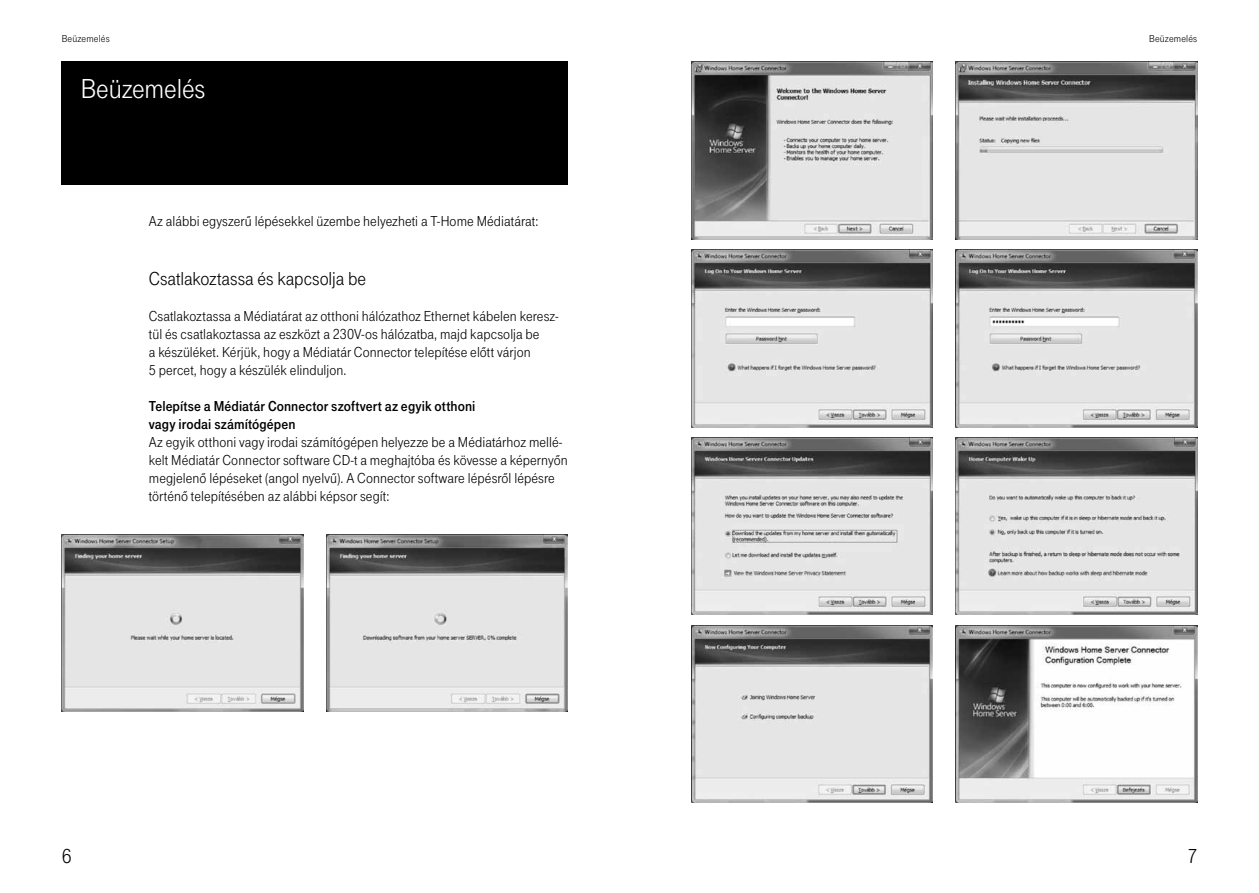
<style>
.page{position:relative;width:1259px;height:893px;background:#fff}
.page>*{position:absolute;margin:0;border:0;box-sizing:border-box;transform-origin:0 0}
.t1{font:28.5px "Tele Grotesk H Norm";letter-spacing:-.005em;color:#fff}
.t2{font:21px "Tele Grotesk H Norm";color:#000}
.t3{font:19.5px "Tele Grotesk H Norm";color:#000}
.t4{font:15px/18px "Tele Grotesk H Norm";letter-spacing:.005em;color:#000}
.t5{font:15px/18px "Tele Grotesk H Fett";letter-spacing:.005em;color:#000}
.t6{font:10.5px "Tele Grotesk H Norm";letter-spacing:.015em;color:#000}
</style>
<div class="page">
<div style="left:62px;top:62px;width:506px;height:123px;background:#000"></div>
<img style="left:62px;top:534px;width:241px;height:177px">
<img style="left:691px;top:62px;width:242px;height:177px">
<img style="left:691px;top:250px;width:242px;height:177px">
<img style="left:691px;top:438px;width:242px;height:177px">
<img style="left:691px;top:625px;width:242px;height:178px">
<img style="left:326px;top:534px;width:241px;height:177px">
<img style="left:955px;top:62px;width:242px;height:177px">
<img style="left:955px;top:250px;width:242px;height:177px">
<img style="left:955px;top:438px;width:242px;height:177px">
<img style="left:955px;top:625px;width:242px;height:178px">
<p class="t6" style="left:62px;top:33px;width:50px">Beüzemelés</p>
<p class="t6" style="left:1149px;top:33px;width:50px">Beüzemelés</p>
<h1 class="t1" style="left:81px;top:73px;width:126px">Beüzemelés</h1>
<p class="t4" style="left:149px;top:212px;width:391px">Az alábbi egyszerû lépésekkel üzembe helyezheti a T-Home Médiatárat:</p>
<h3 class="t3" style="left:149px;top:268px;width:219px">Csatlakoztassa és kapcsolja be</h3>
<p class="t4" style="left:149px;top:308px;width:411px">Csatlakoztassa a Médiatárat az otthoni hálózathoz Ethernet kábelen keresz&shy;tül és csatlakoztassa az eszközt a 230V-os hálózatba, majd kapcsolja be<br>a készüléket. Kérjük, hogy a Médiatár Connector telepítése elôtt várjon<br>5 percet, hogy a készülék elinduljon.</p>
<p class="t5" style="left:149px;top:398px;width:328px">Telepítse a Médiatár Connector szoftvert az egyik otthoni vagy irodai számítógépen</p>
<p class="t4" style="left:149px;top:434px;width:420px">Az egyik otthoni vagy irodai számítógépen helyezze be a Médiatárhoz mellé&shy;kelt Médiatár Connector software CD-t a meghajtóba és kövesse a képernyôn megjelenô lépéseket (angol nyelvû). A Connector software lépésrôl lépésre történô telepítésében az alábbi képsor segít:￼</p>
<h2 class="t2" style="left:62px;top:845px;width:11px">6</h2>
<h2 class="t2" style="left:1187px;top:845px;width:11px">7</h2>
</div>
